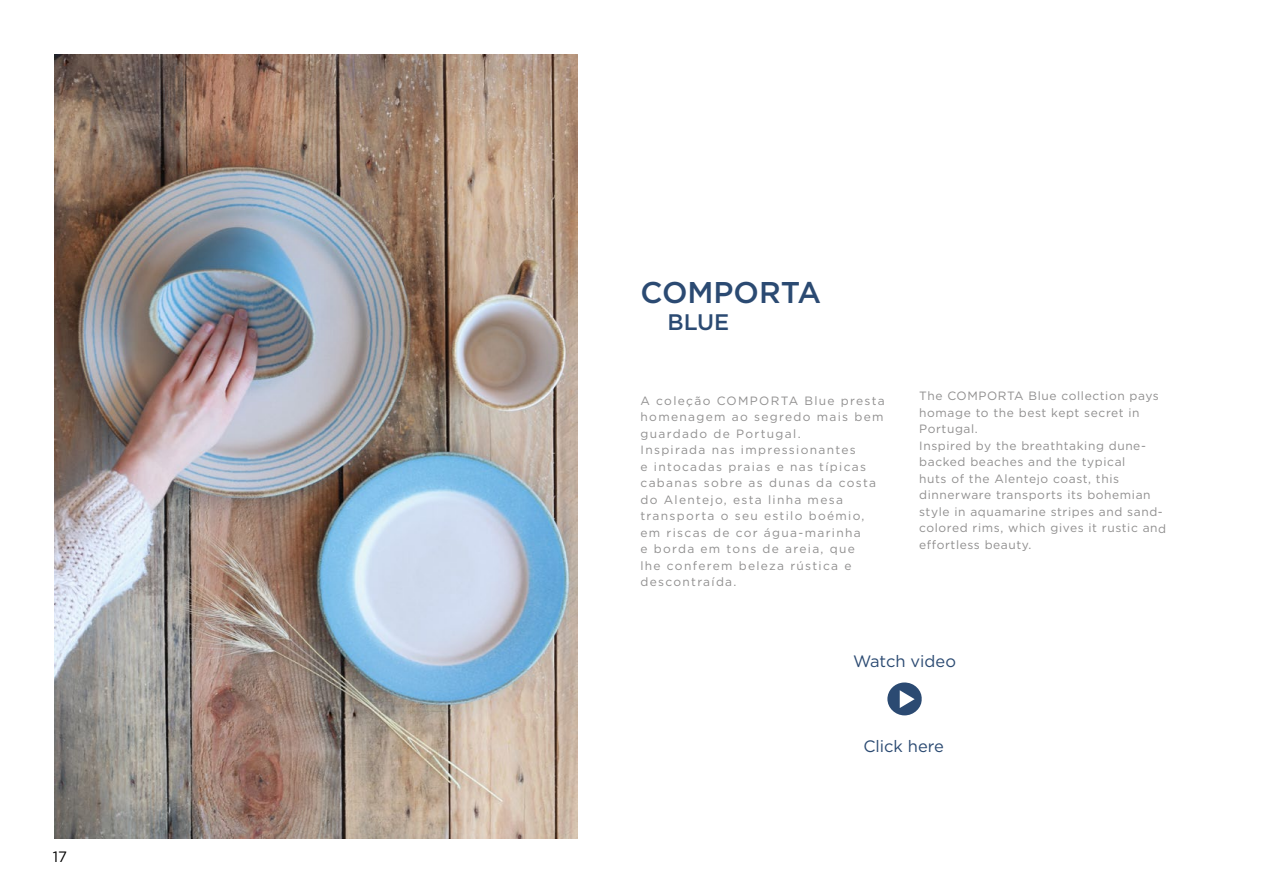
<style>
.page{position:relative;width:1263px;height:893px;background:#fff}
.page>*{position:absolute;margin:0;border:0;box-sizing:border-box;transform-origin:0 0}
.t1{font:500 30px "Gotham";color:#2b4a72}
.t2{font:500 22.5px "Gotham";color:#2b4a72}
.t3{font:16.5px "Gotham";color:#2b4a72}
.t4{font:15px "Gotham";color:#000}
.t5{font:12px/16.5px "Gotham";letter-spacing:.11em;color:#908f8f}
.t6{font:12px/16.5px "Gotham";letter-spacing:.05em;color:#908f8f}
</style>
<div class="page">
<svg style="left:887px;top:682px;width:35px;height:34px"></svg>
<img style="left:54px;top:54px;width:523px;height:785px">
<p class="t4" style="left:53px;top:847px;width:16px">17</p>
<h1 class="t1" style="left:640px;top:272px;width:182px">COMPORTA</h1>
<h2 class="t2" style="left:667px;top:307px;width:63px">BLUE</h2>
<p class="t5" style="left:640px;top:392px;width:246px">A coleção COMPORTA Blue presta homenagem ao segredo mais bem guardado de Portugal.<br>Inspirada nas impressionantes<br>e intocadas praias e nas típicas cabanas sobre as dunas da costa do Alentejo, esta linha mesa transporta o seu estilo boémio, em riscas de cor água-marinha<br>e borda em tons de areia, que<br>lhe conferem beleza rústica e descontraída.</p>
<p class="t6" style="left:919px;top:388px;width:249px">The COMPORTA Blue collection pays homage to the best kept secret in<br>Portugal.<br>Inspired by the breathtaking dune&shy;backed beaches and the typical<br>huts of the Alentejo coast, this dinnerware transports its bohemian style in aquamarine stripes and sand&shy;colored rims, which gives it rustic and effortless beauty.</p>
<h3 class="t3" style="left:853px;top:650px;width:104px">Watch video</h3>
<h3 class="t3" style="left:863px;top:735px;width:82px">Click here</h3>
</div>
